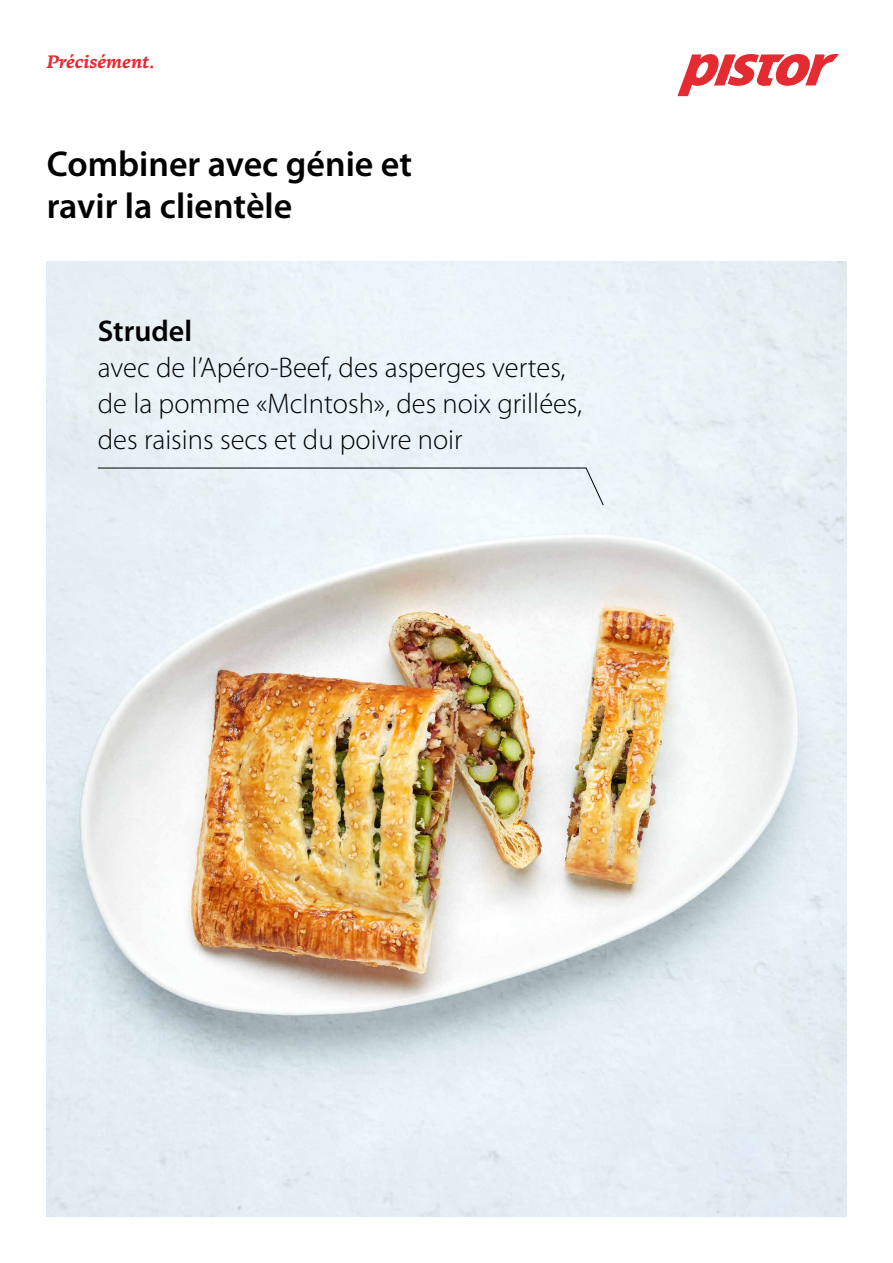
<style>
.page{position:relative;width:893px;height:1263px;background:#fff}
.page>*{position:absolute;margin:0;border:0;box-sizing:border-box;transform-origin:0 0}
.t1{font:600 36px/42px "Myriad Pro";color:#000}
.t2{font:600 30px "Myriad Pro";color:#000}
.t3{font:300 28.5px/36px "Myriad Pro";color:#000}
.t4{font:italic 700 18px "Tuna";color:#e42b32}
</style>
<div class="page">
<svg style="left:677px;top:54px;width:162px;height:42px"></svg>
<img style="left:47px;top:261px;width:799px;height:955px">
<svg style="left:97px;top:467px;width:507px;height:39px;background:#e4edf2"></svg>
<p class="t4" style="left:47px;top:50px;width:110px">Précisément.</p>
<p class="t1" style="left:47px;top:142px;width:367px">Combiner avec génie et ravir la clientèle</p>
<p class="t2" style="left:98px;top:312px;width:96px">Strudel</p>
<p class="t3" style="left:98px;top:349px;width:486px">avec de l’Apéro-Beef, des asperges vertes, de la pomme «McIntosh», des noix grillées, des raisins secs et du poivre noir</p>
</div>
